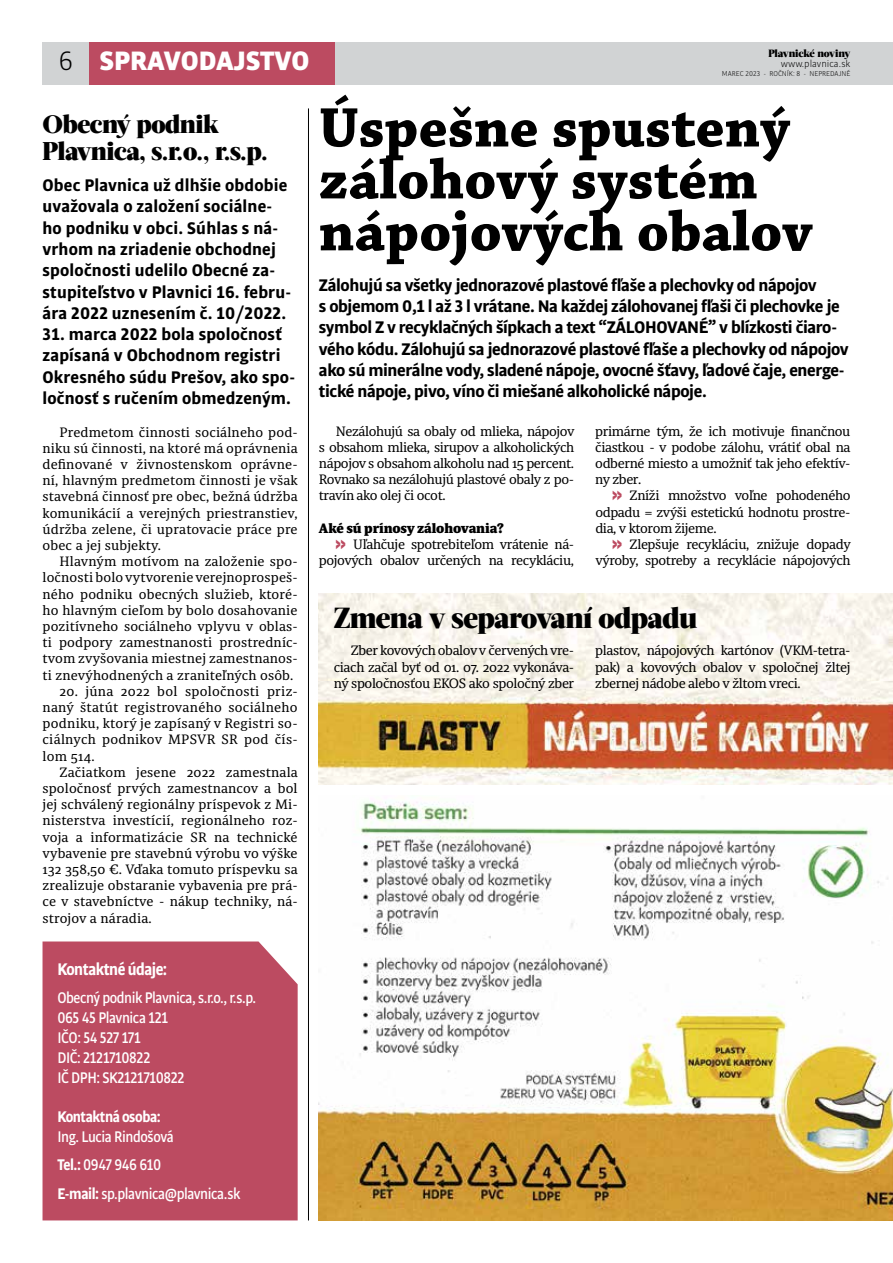
<style>
.page{position:relative;width:893px;height:1263px;background:#fff}
.page>*{position:absolute;margin:0;border:0;box-sizing:border-box;transform-origin:0 0}
.t1{font:700 58.65px/51.9px "Chaparral Pro";color:#000}
.t2{font:900 28.95px "Acta Headline W00";letter-spacing:-.02em;color:#000}
.t3{font:900 28.5px "Bulo";color:#fff}
.t4{font:900 25.5px/27px "Acta Headline W00";letter-spacing:-.02em;color:#000}
.t5{font:700 18px/21.3px "Bulo";letter-spacing:-.02em;color:#000}
.t6{font:700 18px/21.3px "Bulo";letter-spacing:.01em;color:#000}
.t7{font:700 18px "Bulo";letter-spacing:-.03em;color:#fff;scale:.9 1}
.t8{font:500 16.5px/19.8px "Bulo";letter-spacing:-.03em;color:#fff;scale:.9 1}
.t9{font:700 16.5px "Bulo";letter-spacing:-.03em;color:#fff;scale:.9 1}
.t10{font:13.5px/16.2px "Sindelar";letter-spacing:-.03em;color:#000;text-align:justify}
.t11{font:900 13.5px "Sindelar";letter-spacing:-.01em;color:#000}
.t12{font:900 10.5px "Acta Headline W00";letter-spacing:-.01em;color:#000}
.t13{font:300 10.5px "Bulo";color:#000}
.t14{font:300 7.5px "Bulo";color:#000}
.s1{font-weight:300;color:#000}
.s2{font-weight:700}
.s3{font-family:"Amplitude Extra Comp";font-weight:900;font-size:25.5px;color:#bc4b61}
</style>
<div class="page">
<div style="left:43px;top:941px;width:255px;height:279px;background:#bc4b61"></div>
<img style="left:319px;top:594px;width:574px;height:190px">
<div style="left:43px;top:43px;width:850px;height:42px;background:#d1d3d4"></div>
<div style="left:89px;top:43px;width:245px;height:42px;background:#bc4b61"></div>
<img style="left:319px;top:801px;width:574px;height:419px">
<hr style="left:308px;top:108px;width:1px;height:1112px;background:#000">
<h3 class="t3" style="left:58px;top:42px;width:252px"><span class="s1">6</span> SPRAVODAJSTVO</h3>
<p class="t12" style="left:768px;top:47px;width:84px">Plavnické noviny</p>
<p class="t13" style="left:781px;top:57px;width:71px">www.plavnica.sk</p>
<p class="t14" style="left:722px;top:69px;width:130px">MAREC 2023 - ROČNÍK: 8 - NEPREDAJNÉ</p>
<h3 class="t4" style="left:43px;top:111px;width:227px">Obecný podnik<br>Plavnica, s.r.o., r.s.p.</h3>
<h3 class="t6" style="left:43px;top:174px;width:250px">Obec Plavnica už dlhšie obdobie uvažovala o založení sociálne&shy;ho podniku v obci. Súhlas s ná&shy;vrhom na zriadenie obchodnej spoločnosti udelilo Obecné za&shy;stupiteľstvo v Plavnici 16. febru&shy;ára 2022 uznesením č. 10/2022.</h3>
<h3 class="t6" style="left:43px;top:323px;width:254px">31. marca 2022 bola spoločnosť zapísaná v Obchodnom registri<br>Okresného súdu Prešov, ako spo&shy;ločnosť s ručením obmedzeným.</h3>
<p class="t10" style="left:43px;top:424px;width:257px;text-indent:17px">Predmetom činnosti sociálneho pod&shy;niku sú činnosti, na ktoré má oprávnenia definované v živnostenskom oprávne&shy;ní, hlavným predmetom činnosti je však stavebná činnosť pre obec, bežná údržba komunikácií a verejných priestranstiev, údržba zelene, či upratovacie práce pre obec a jej subjekty.</p>
<p class="t10" style="left:43px;top:554px;width:257px;text-indent:17px">Hlavným motívom na založenie spo&shy;ločnosti bolo vytvorenie verejnoprospeš&shy;ného podniku obecných služieb, ktoré&shy;ho hlavným cieľom by bolo dosahovanie pozitívneho sociálneho vplyvu v oblas&shy;ti podpory zamestnanosti prostredníc&shy;tvom zvyšovania miestnej zamestnanos&shy;ti znevýhodnených a zraniteľných osôb.</p>
<p class="t10" style="left:43px;top:684px;width:257px;text-indent:17px">20. júna 2022 bol spoločnosti priz&shy;naný štatút registrovaného sociálneho podniku, ktorý je zapísaný v Registri so&shy;ciálnych podnikov MPSVR SR pod čís&shy;lom 514.</p>
<p class="t10" style="left:43px;top:765px;width:257px;text-indent:17px">Začiatkom jesene 2022 zamestnala spoločnosť prvých zamestnancov a bol jej schválený regionálny príspevok z Mi&shy;nisterstva investícií, regionálneho roz&shy;voja a informatizácie SR na technické vybavenie pre stavebnú výrobu vo výške 132 358,50 €. Vďaka tomuto príspevku sa zrealizuje obstaranie vybavenia pre prá&shy;ce v stavebníctve - nákup techniky, ná&shy;strojov a náradia.</p>
<h3 class="t7" style="left:57px;top:957px;width:124px">Kontaktné údaje:</h3>
<p class="t8" style="left:57px;top:987px;width:222px">Obecný podnik Plavnica, s.r.o., r.s.p.<br>065 45 Plavnica 121<br>IČO: 54 527 171<br>DIČ: 2121710822<br>IČ DPH: SK2121710822</p>
<p class="t9" style="left:57px;top:1106px;width:116px">Kontaktná osoba:</p>
<p class="t8" style="left:57px;top:1122px;width:205px;line-height:28.5px">Ing. Lucia Rindošová<br><span class="s2">Tel.:</span> 0947 946 610<br><span class="s2">E-mail:</span> sp.plavnica@plavnica.sk</p>
<h1 class="t1" style="left:319px;top:103px;width:495px">Úspešne spustený zálohový systém nápojových obalov</h1>
<p class="t5" style="left:319px;top:274px;width:531px">Zálohujú sa všetky jednorazové plastové fľaše a plechovky od nápojov<br>s objemom 0,1 l až 3 l vrátane. Na každej zálohovanej fľaši či plechovke je symbol Z v recyklačných šípkach a text “ZÁLOHOVANÉ” v blízkosti čiaro&shy;vého kódu. Zálohujú sa jednorazové plastové fľaše a plechovky od nápojov ako sú minerálne vody, sladené nápoje, ovocné šťavy, ľadové čaje, energe&shy;tické nápoje, pivo, víno či miešané alkoholické nápoje.</p>
<p class="t10" style="left:319px;top:423px;width:257px;text-indent:17px">Nezálohujú sa obaly od mlieka, nápojov s obsahom mlieka, sirupov a alkoholických nápojov s obsahom alkoholu nad 15 percent.<br>Rovnako sa nezálohujú plastové obaly z po&shy;travín ako olej či ocot.</p>
<p class="t11" style="left:319px;top:520px;width:187px">Aké sú prínosy zálohovania?</p>
<p class="t10" style="left:336px;top:537px;width:240px"><span class="s3">&gt;&gt;</span> Uľahčuje spotrebiteľom vrátenie ná-</p>
<p class="t10" style="left:319px;top:553px;width:257px">pojových obalov určených na recykláciu,</p>
<p class="t10" style="left:595px;top:423px;width:257px">primárne tým, že ich motivuje finančnou čiastkou - v podobe zálohu, vrátiť obal na odberné miesto a umožniť tak jeho efektív&shy;ny zber.</p>
<p class="t10" style="left:595px;top:488px;width:257px;text-indent:17px"><span class="s3">&gt;&gt;</span> Zníži množstvo voľne pohodeného odpadu = zvýši estetickú hodnotu prostre&shy;dia, v ktorom žijeme.</p>
<p class="t10" style="left:595px;top:537px;width:257px;text-align:right"><span class="s3">&gt;&gt;</span> Zlepšuje recykláciu, znižuje dopady výroby, spotreby a recyklácie nápojových</p>
<h2 class="t2" style="left:334px;top:600px;width:365px">Zmena v separovaní odpadu</h2>
<p class="t10" style="left:334px;top:643px;width:242px;text-indent:17px">Zber kovových obalov v červených vre&shy;ciach začal byť od 01. 07. 2022 vykonáva&shy;ný spoločnosťou EKOS ako spoločný zber</p>
<p class="t10" style="left:595px;top:643px;width:257px">plastov, nápojových kartónov (VKM-tetra&shy;pak) a kovových obalov v spoločnej žltej zbernej nádobe alebo v žltom vreci.</p>
</div>
